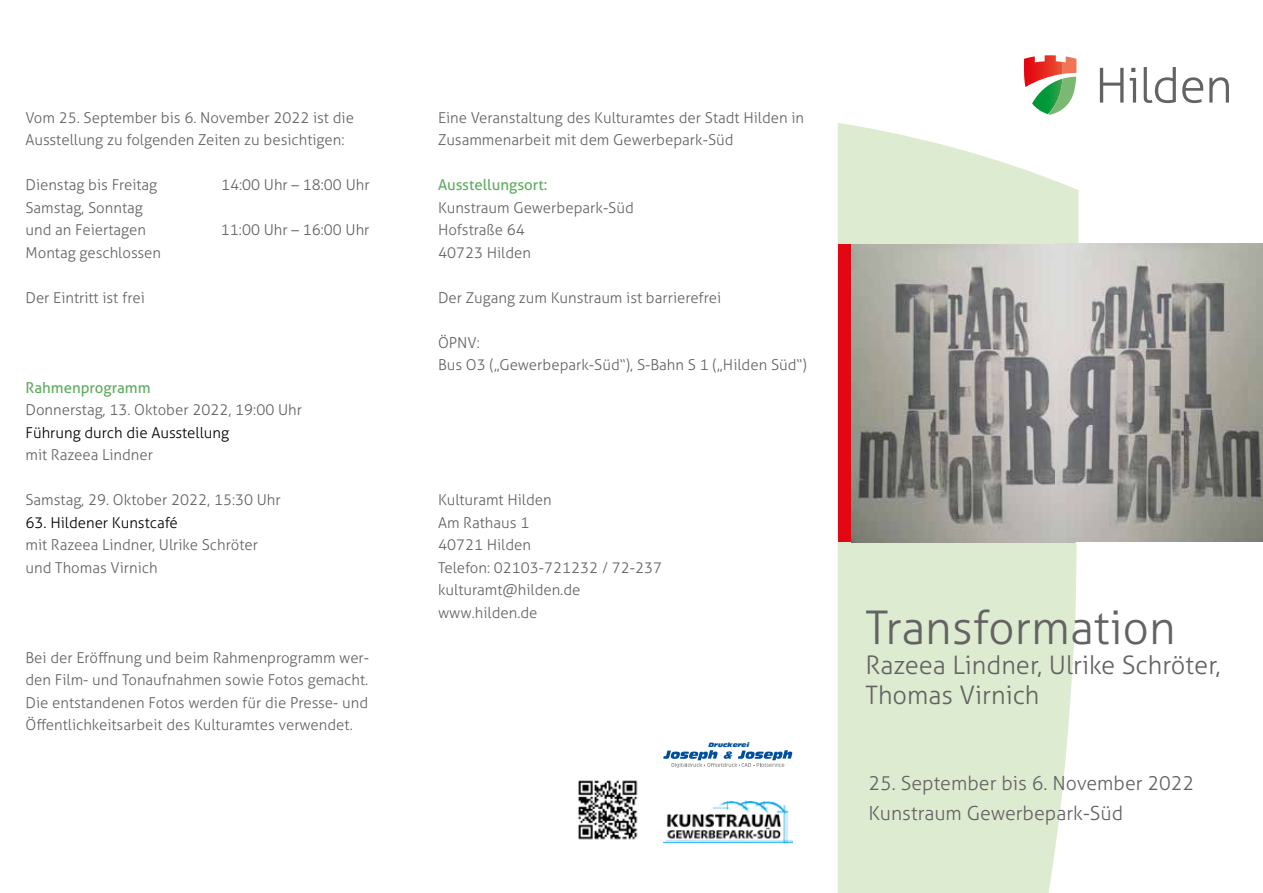
<style>
.page{position:relative;width:1263px;height:893px;background:#fff}
.page>*{position:absolute;margin:0;border:0;box-sizing:border-box;transform-origin:0 0}
.t1{font:300 46.5px "Aller";color:#646363}
.t2{font:300 25.5px/30px "Aller";color:#646363}
.t3{font:300 19.5px/30px "Aller";color:#646363}
.t4{font:300 15px/22.5px "Aller";color:#646363}
.t5{font:300 15px "Aller";color:#000}
.t6{font:15px "Aller";color:#60ad60}
.t7{font:italic 6px "Antique Olive Std Nord";color:#004f9f}
</style>
<div class="page">
<svg style="left:1100px;top:67px;width:129px;height:36px"></svg>
<svg style="left:1023px;top:55px;width:53px;height:60px"></svg>
<img style="left:663px;top:800px;width:129px;height:43px">
<svg style="left:838px;top:123px;width:240px;height:770px;background:#e0ecd3"></svg>
<img style="left:851px;top:244px;width:204px;height:298px">
<div style="left:838px;top:244px;width:12px;height:298px;background:#e30613"></div>
<img style="left:578px;top:780px;width:60px;height:60px">
<img style="left:1055px;top:244px;width:208px;height:298px">
<svg style="left:663px;top:750px;width:129px;height:18px"></svg>
<p class="t4" style="left:26px;top:106px;width:330px">Vom 25. September bis 6. November 2022 ist die<br>Ausstellung zu folgenden Zeiten zu besichtigen:</p>
<p class="t4" style="left:26px;top:174px;width:133px">Dienstag bis Freitag</p>
<p class="t4" style="left:221px;top:174px;width:150px">14:00 Uhr – 18:00 Uhr</p>
<p class="t4" style="left:26px;top:196px;width:122px">Samstag, Sonntag und an Feiertagen</p>
<p class="t4" style="left:221px;top:219px;width:150px">11:00 Uhr – 16:00 Uhr</p>
<p class="t4" style="left:26px;top:241px;width:137px">Montag geschlossen</p>
<p class="t4" style="left:26px;top:286px;width:121px">Der Eintritt ist frei</p>
<p class="t6" style="left:26px;top:378px;width:127px">Rahmenprogramm</p>
<p class="t4" style="left:26px;top:399px;width:278px">Donnerstag, 13. Oktober 2022, 19:00 Uhr</p>
<p class="t5" style="left:26px;top:423px;width:205px">Führung durch die Ausstellung</p>
<p class="t4" style="left:26px;top:444px;width:129px">mit Razeea Lindner</p>
<p class="t4" style="left:26px;top:489px;width:257px">Samstag, 29. Oktober 2022, 15:30 Uhr</p>
<p class="t5" style="left:26px;top:513px;width:154px">63. Hildener Kunstcafé</p>
<p class="t4" style="left:26px;top:534px;width:234px">mit Razeea Lindner, Ulrike Schröter und Thomas Virnich</p>
<p class="t4" style="left:26px;top:646px;width:345px;text-align:justify">Bei der Eröffnung und beim Rahmenprogramm wer&shy;den Film- und Tonaufnahmen sowie Fotos gemacht.<br>Die entstandenen Fotos werden für die Presse- und Öffentlichkeitsarbeit des Kulturamtes verwendet.</p>
<p class="t4" style="left:438px;top:106px;width:368px">Eine Veranstaltung des Kulturamtes der Stadt Hilden in<br>Zusammenarbeit mit dem Gewerbepark-Süd</p>
<p class="t6" style="left:438px;top:176px;width:111px">Ausstellungsort:</p>
<p class="t4" style="left:438px;top:196px;width:197px">Kunstraum Gewerbepark-Süd<br>Hofstraße 64<br>40723 Hilden</p>
<p class="t4" style="left:438px;top:286px;width:285px">Der Zugang zum Kunstraum ist barrierefrei</p>
<p class="t4" style="left:438px;top:331px;width:370px">ÖPNV:<br>Bus O3 („Gewerbepark-Süd“), S-Bahn S 1 („Hilden Süd“)</p>
<p class="t4" style="left:438px;top:489px;width:226px">Kulturamt Hilden<br>Am Rathaus 1<br>40721 Hilden<br>Telefon: 02103-721232 / 72-237 kulturamt@hilden.de www.hilden.de</p>
<p class="t7" style="left:708px;top:741px;width:42px">Druckerei</p>
<h1 class="t1" style="left:865px;top:600px;width:312px">Transformation</h1>
<h2 class="t2" style="left:865px;top:650px;width:357px">Razeea Lindner, Ulrike Schröter,<br>Thomas Virnich</h2>
<h3 class="t3" style="left:868px;top:768px;width:327px">25. September bis 6. November 2022<br>Kunstraum Gewerbepark-Süd</h3>
</div>
